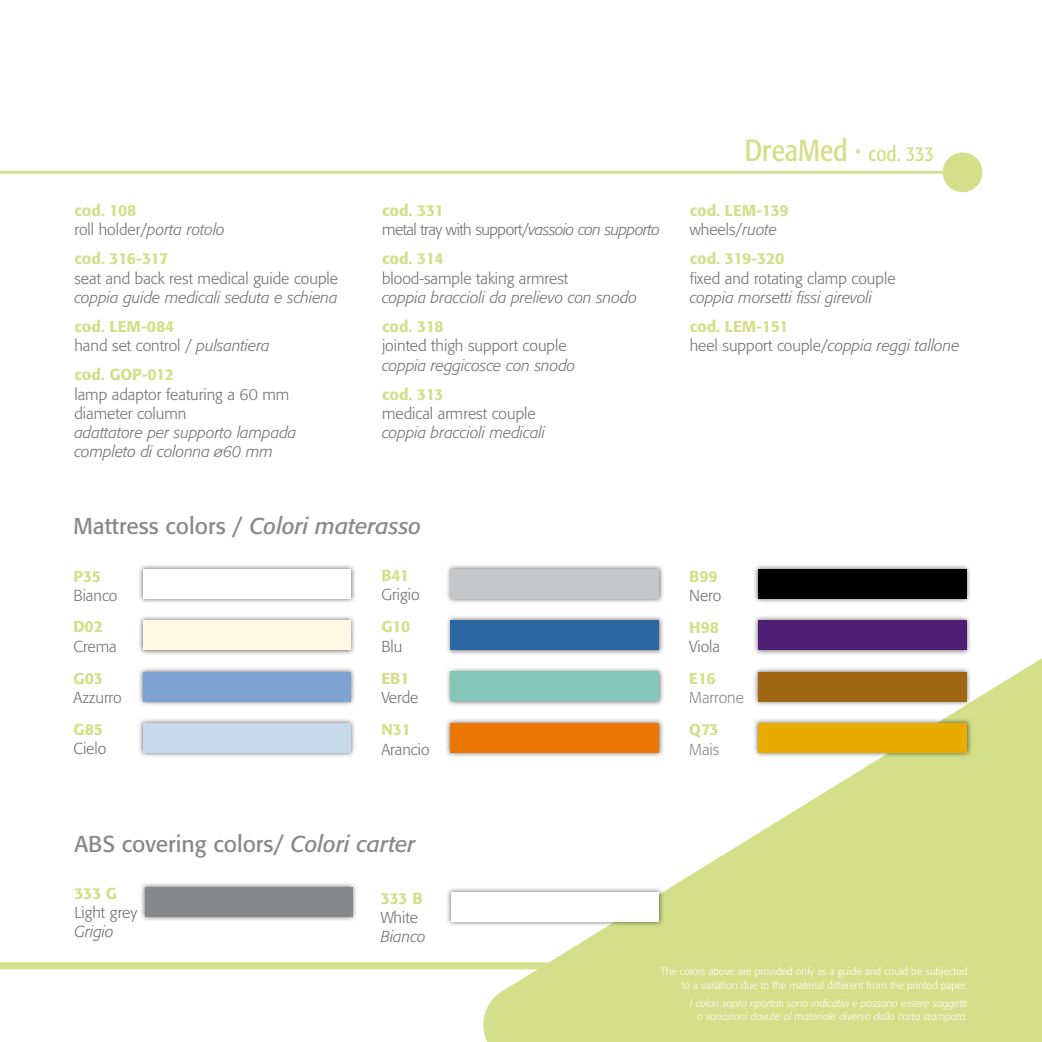
<style>
.page{position:relative;width:1042px;height:1042px;background:#fff}
.page>*{position:absolute;margin:0;border:0;box-sizing:border-box;transform-origin:0 0}
.t1{font:condensed 30.1px "Formata";color:#d3df89}
.t2{font:22.75px "Formata";color:#87888a}
.t3{font:300 15.75px/19.2px "Formata";color:#707172}
.t4{font:italic 300 15.75px/19.2px "Formata";color:#707172}
.t5{font:500 15.75px/19.2px "Formata";color:#d3df89}
.t6{font:300 15.75px/19.2px "Formata";letter-spacing:-.03em;color:#707172}
.t7{font:500 15.75px "Formata";letter-spacing:-.02em;color:#d3df89}
.t8{font:300 15.75px "Formata";color:#87888a}
.t9{font:300 10.5px/13.1px "Formata";color:#fff;text-align:right}
.t10{font:italic 300 10.5px/13.1px "Formata";color:#fff;text-align:right}
.s1{font-size:33.6px}
.s2{font-size:21px}
.s3{font-weight:500;color:#d3df89}
.s4{font-style:italic}
.s5{font-weight:300;color:#707172}
.s6{font-weight:300;font-style:italic;color:#707172}
</style>
<div class="page">
<svg style="left:494px;top:658px;width:548px;height:384px;fill:#d3df89"></svg>
<svg style="left:483px;top:985px;width:80px;height:57px;background:#d6e192"></svg>
<div style="left:0;top:962px;width:582px;height:7px;background:#d3df89"></div>
<hr style="left:0;top:171px;width:966px;height:3px;background:#d3df89">
<div style="left:943px;top:152px;width:39px;height:40px;background:#d3df89;border-radius:50%"></div>
<div style="left:138px;top:564px;width:219px;height:40px;background:#000;opacity:.6"></div>
<div style="left:143px;top:569px;width:208px;height:30px;background:#fff"></div>
<div style="left:139px;top:881px;width:219px;height:41px;background:#000;opacity:.6"></div>
<div style="left:145px;top:887px;width:207px;height:30px;background:#87888a"></div>
<div style="left:753px;top:717px;width:219px;height:41px;background:#000;opacity:.6"></div>
<div style="left:758px;top:723px;width:209px;height:30px;background:#e9ab00"></div>
<div style="left:445px;top:717px;width:219px;height:41px;background:#000;opacity:.6"></div>
<div style="left:450px;top:723px;width:209px;height:30px;background:#ed7703"></div>
<div style="left:138px;top:615px;width:218px;height:40px;background:#000;opacity:.6"></div>
<div style="left:143px;top:620px;width:208px;height:30px;background:#fff9e3"></div>
<div style="left:445px;top:564px;width:219px;height:40px;background:#000;opacity:.6"></div>
<div style="left:451px;top:569px;width:208px;height:30px;background:#c6c7c8"></div>
<div style="left:753px;top:564px;width:219px;height:40px;background:#000;opacity:.6"></div>
<div style="left:758px;top:569px;width:208px;height:30px;background:#000"></div>
<div style="left:138px;top:666px;width:218px;height:41px;background:#000;opacity:.6"></div>
<div style="left:143px;top:672px;width:208px;height:29px;background:#7ea2d1"></div>
<div style="left:445px;top:615px;width:219px;height:40px;background:#000;opacity:.6"></div>
<div style="left:451px;top:620px;width:208px;height:30px;background:#2b67a1"></div>
<div style="left:753px;top:615px;width:219px;height:40px;background:#000;opacity:.6"></div>
<div style="left:758px;top:620px;width:208px;height:30px;background:#501f75"></div>
<div style="left:138px;top:717px;width:218px;height:41px;background:#000;opacity:.6"></div>
<div style="left:143px;top:723px;width:208px;height:30px;background:#c8d9ec"></div>
<div style="left:445px;top:666px;width:219px;height:40px;background:#000;opacity:.6"></div>
<div style="left:451px;top:672px;width:208px;height:29px;background:#84c7b8"></div>
<div style="left:753px;top:666px;width:219px;height:41px;background:#000;opacity:.6"></div>
<div style="left:758px;top:672px;width:208px;height:29px;background:#a06611"></div>
<div style="left:446px;top:886px;width:218px;height:41px;background:#000;opacity:.6"></div>
<div style="left:451px;top:892px;width:208px;height:29px;background:#fff"></div>
<h1 class="t1" style="left:744px;top:133px;width:191px">DreaMed <span class="s1">·</span> <span class="s2">cod. 333</span></h1>
<p class="t3" style="left:74px;top:201px;width:152px"><span class="s3">cod. 108<br></span>roll holder/<span class="s4">porta rotolo</span></p>
<p class="t7" style="left:74px;top:249px;width:95px">cod. 316-317</p>
<p class="t3" style="left:74px;top:269px;width:265px">seat and back rest medical guide couple</p>
<p class="t4" style="left:74px;top:288px;width:265px">coppia guide medicali seduta e schiena</p>
<p class="t3" style="left:74px;top:317px;width:197px"><span class="s3">cod. LEM-084<br></span>hand set control / <span class="s4">pulsantiera</span></p>
<p class="t5" style="left:74px;top:365px;width:101px">cod. GOP-012</p>
<p class="t3" style="left:74px;top:385px;width:216px">lamp adaptor featuring a 60 mm diameter column</p>
<p class="t4" style="left:74px;top:423px;width:223px">adattatore per supporto lampada completo di colonna ø60 mm</p>
<p class="t6" style="left:382px;top:201px;width:279px"><span class="s3">cod. 331<br></span>metal tray with support/<span class="s4">vassoio con supporto</span></p>
<p class="t5" style="left:382px;top:249px;width:63px">cod. 314</p>
<p class="t3" style="left:382px;top:268px;width:188px">blood-sample taking armrest</p>
<p class="t4" style="left:382px;top:288px;width:257px">coppia braccioli da prelievo con snodo</p>
<p class="t5" style="left:382px;top:317px;width:63px">cod. 318</p>
<p class="t3" style="left:382px;top:336px;width:186px">jointed thigh support couple</p>
<p class="t4" style="left:382px;top:355px;width:195px">coppia reggicosce con snodo</p>
<p class="t5" style="left:382px;top:384px;width:63px">cod. 313</p>
<p class="t3" style="left:382px;top:404px;width:155px">medical armrest couple</p>
<p class="t4" style="left:382px;top:423px;width:165px">coppia braccioli medicali</p>
<p class="t5" style="left:690px;top:201px;width:101px">cod. LEM-139 <span class="s5">wheels/</span><span class="s6">ruote</span></p>
<p class="t7" style="left:690px;top:249px;width:96px">cod. 319-320</p>
<p class="t3" style="left:690px;top:268px;width:207px">fixed and rotating clamp couple</p>
<p class="t4" style="left:690px;top:288px;width:184px">coppia morsetti fissi girevoli</p>
<p class="t3" style="left:690px;top:317px;width:271px"><span class="s3">cod. LEM-151<br></span>heel support couple/<span class="s4">coppia reggi tallone</span></p>
<h2 class="t2" style="left:74px;top:512px;width:349px">Mattress colors / <span class="s4">Colori materasso</span></h2>
<p class="t5" style="left:74px;top:566px;width:29px">P35</p>
<p class="t3" style="left:74px;top:586px;width:45px">Bianco</p>
<p class="t5" style="left:381px;top:566px;width:29px">B41</p>
<p class="t3" style="left:381px;top:585px;width:40px">Grigio</p>
<p class="t5" style="left:689px;top:566px;width:30px">B99</p>
<p class="t3" style="left:689px;top:586px;width:34px">Nero</p>
<p class="t5" style="left:73px;top:617px;width:31px">D02</p>
<p class="t3" style="left:73px;top:637px;width:45px">Crema</p>
<p class="t5" style="left:381px;top:617px;width:30px">G10</p>
<p class="t3" style="left:381px;top:637px;width:22px">Blu</p>
<p class="t5" style="left:689px;top:617px;width:31px">H98</p>
<p class="t3" style="left:689px;top:637px;width:32px">Viola</p>
<p class="t5" style="left:73px;top:668px;width:31px">G03</p>
<p class="t3" style="left:73px;top:688px;width:50px">Azzurro</p>
<p class="t5" style="left:381px;top:668px;width:30px">EB1</p>
<p class="t3" style="left:381px;top:688px;width:39px">Verde</p>
<p class="t5" style="left:689px;top:669px;width:28px">E16</p>
<p class="t8" style="left:689px;top:689px;width:56px">Marrone</p>
<p class="t5" style="left:74px;top:720px;width:31px">G85</p>
<p class="t3" style="left:74px;top:739px;width:34px">Cielo</p>
<p class="t5" style="left:381px;top:720px;width:31px">N31</p>
<p class="t3" style="left:381px;top:739px;width:50px">Arancio</p>
<p class="t5" style="left:689px;top:720px;width:31px">Q73</p>
<p class="t8" style="left:689px;top:740px;width:32px">Mais</p>
<h2 class="t2" style="left:74px;top:830px;width:343px">ABS covering colors/ <span class="s4">Colori carter</span></h2>
<p class="t5" style="left:74px;top:883px;width:44px">333 G</p>
<p class="t3" style="left:74px;top:903px;width:65px">Light grey</p>
<p class="t4" style="left:74px;top:922px;width:41px">Grigio</p>
<p class="t5" style="left:381px;top:888px;width:43px">333 B</p>
<p class="t3" style="left:381px;top:908px;width:39px">White</p>
<p class="t4" style="left:381px;top:927px;width:46px">Bianco</p>
<p class="t9" style="left:660px;top:965px;width:308px">The colors above are provided only as a guide and could be subjected to a variation due to the material different from the printed paper.</p>
<p class="t10" style="left:690px;top:996px;width:279px">I colori sopra riportati sono indicativi e possono essere soggetti a variazioni dovute al materiale diverso dalla carta stampata.</p>
</div>
